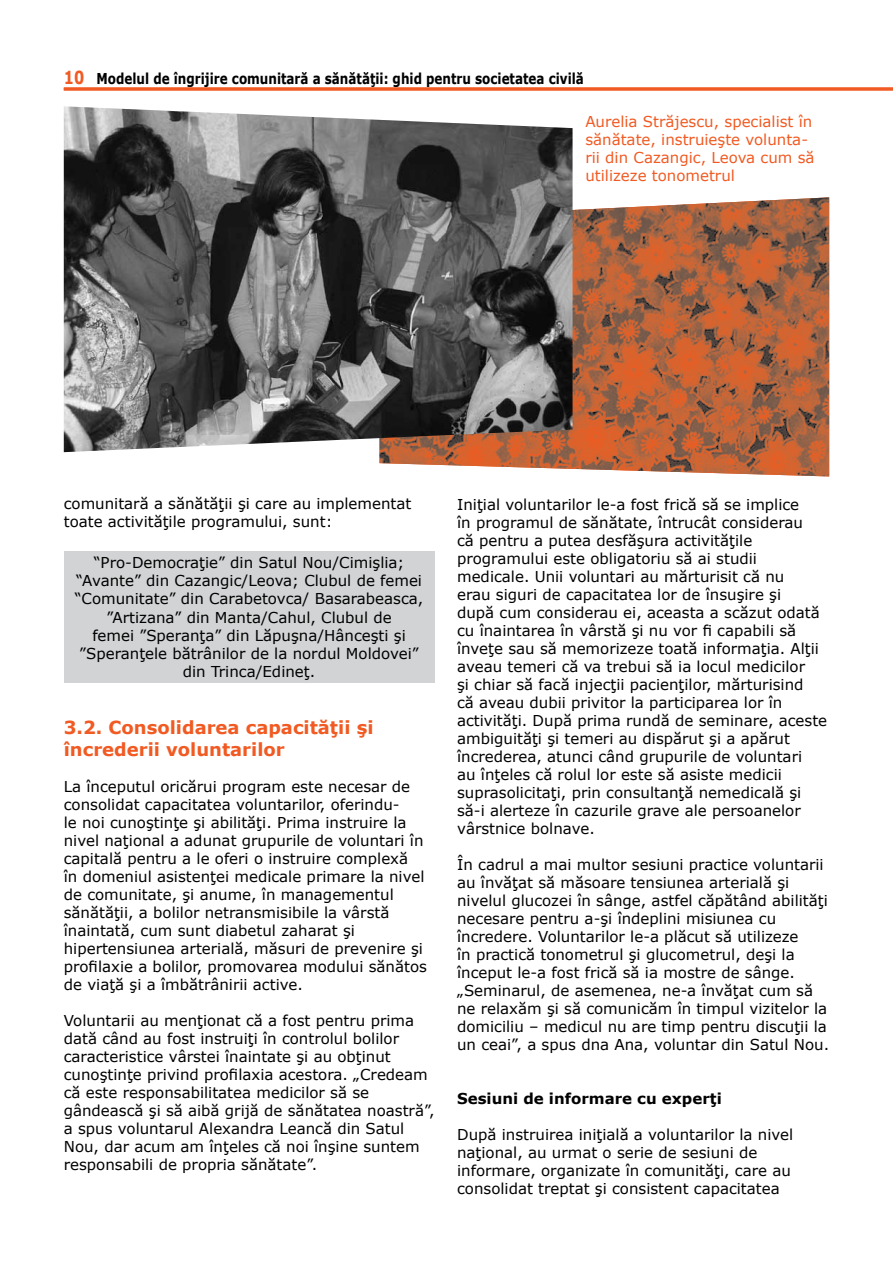
<style>
.page{position:relative;width:893px;height:1263px;background:#fff}
.page>*{position:absolute;margin:0;border:0;box-sizing:border-box;transform-origin:0 0}
.t1{font:700 18px/21.6px "Verdana";color:#f15a22}
.t2{font:15px/18px "Verdana";color:#000}
.t3{font:15px/18px "Verdana";color:#f15a22}
.t4{font:700 15px "Verdana";color:#000;scale:.8 1}
.t5{font:700 15px "Verdana";color:#000}
.s1{font-size:18px;color:#f15a22}
</style>
<div class="page">
<hr style="left:64px;top:87px;width:829px;height:3px;background:#f15a22">
<img style="left:379px;top:197px;width:450px;height:279px">
<div style="left:64px;top:551px;width:370px;height:131px;background:#d1d3d4"></div>
<img style="left:64px;top:106px;width:509px;height:346px">
<p class="t4" style="left:64px;top:69px;width:652px"><span class="s1">10</span> Modelul de îngrijire comunitară a sănătăţii: ghid pentru societatea civilă</p>
<p class="t3" style="left:585px;top:112px;width:231px">Aurelia Străjescu, specialist în sănătate, instruieşte volunta&shy;rii din Cazangic, Leova cum să utilizeze tonometrul</p>
<p class="t2" style="left:64px;top:494px;width:349px">comunitară a sănătăţii şi care au implementat toate activităţile programului, sunt:</p>
<p class="t2" style="left:75px;top:553px;width:350px;text-align:center">“Pro-Democraţie” din Satul Nou/Cimişlia; “Avante” din Cazangic/Leova; Clubul de femei “Comunitate” din Carabetovca/ Basarabeasca, ”Artizana” din Manta/Cahul, Clubul de<br>femei ”Speranţa” din Lăpuşna/Hânceşti şi ”Speranţele bătrânilor de la nordul Moldovei” din Trinca/Edineţ.</p>
<p class="t1" style="left:64px;top:716px;width:311px">3.2. Consolidarea capacităţii şi încrederii voluntarilor</p>
<p class="t2" style="left:64px;top:777px;width:365px">La începutul oricărui program este necesar de consolidat capacitatea voluntarilor, oferindu-<br>le noi cunoştinţe şi abilităţi. Prima instruire la nivel naţional a adunat grupurile de voluntari în capitală pentru a le oferi o instruire complexă<br>în domeniul asistenţei medicale primare la nivel de comunitate, şi anume, în managementul sănătăţii, a bolilor netransmisibile la vârstă înaintată, cum sunt diabetul zaharat şi hipertensiunea arterială, măsuri de prevenire şi profilaxie a bolilor, promovarea modului sănătos de viaţă şi a îmbătrânirii active.</p>
<p class="t2" style="left:64px;top:1011px;width:372px">Voluntarii au menţionat că a fost pentru prima dată când au fost instruiţi în controlul bolilor caracteristice vârstei înaintate şi au obţinut cunoştinţe privind profilaxia acestora. „Credeam că este responsabilitatea medicilor să se gândească şi să aibă grijă de sănătatea noastră”, a spus voluntarul Alexandra Leancă din Satul Nou, dar acum am înţeles că noi înşine suntem responsabili de propria sănătate”.</p>
<p class="t2" style="left:457px;top:495px;width:372px">Iniţial voluntarilor le-a fost frică să se implice<br>în programul de sănătate, întrucât considerau<br>că pentru a putea desfăşura activităţile programului este obligatoriu să ai studii medicale. Unii voluntari au mărturisit că nu<br>erau siguri de capacitatea lor de însuşire şi<br>după cum considerau ei, aceasta a scăzut odată cu înaintarea în vârstă şi nu vor fi capabili să înveţe sau să memorizeze toată informaţia. Alţii aveau temeri că va trebui să ia locul medicilor<br>şi chiar să facă injecţii pacienţilor, mărturisind<br>că aveau dubii privitor la participarea lor în activităţi. După prima rundă de seminare, aceste ambiguităţi şi temeri au dispărut şi a apărut încrederea, atunci când grupurile de voluntari<br>au înţeles că rolul lor este să asiste medicii suprasolicitaţi, prin consultanţă nemedicală şi să-i alerteze în cazurile grave ale persoanelor vârstnice bolnave.</p>
<p class="t2" style="left:457px;top:855px;width:373px">În cadrul a mai multor sesiuni practice voluntarii au învăţat să măsoare tensiunea arterială şi nivelul glucozei în sânge, astfel căpătând abilităţi necesare pentru a-şi îndeplini misiunea cu încredere. Voluntarilor le-a plăcut să utilizeze<br>în practică tonometrul şi glucometrul, deşi la început le-a fost frică să ia mostre de sânge. „Seminarul, de asemenea, ne-a învăţat cum să ne relaxăm şi să comunicăm în timpul vizitelor la domiciliu – medicul nu are timp pentru discuţii la un ceai”, a spus dna Ana, voluntar din Satul Nou.</p>
<p class="t5" style="left:457px;top:1089px;width:266px">Sesiuni de informare cu experţi</p>
<p class="t2" style="left:457px;top:1125px;width:338px">După instruirea iniţială a voluntarilor la nivel naţional, au urmat o serie de sesiuni de informare, organizate în comunităţi, care au consolidat treptat şi consistent capacitatea</p>
</div>
